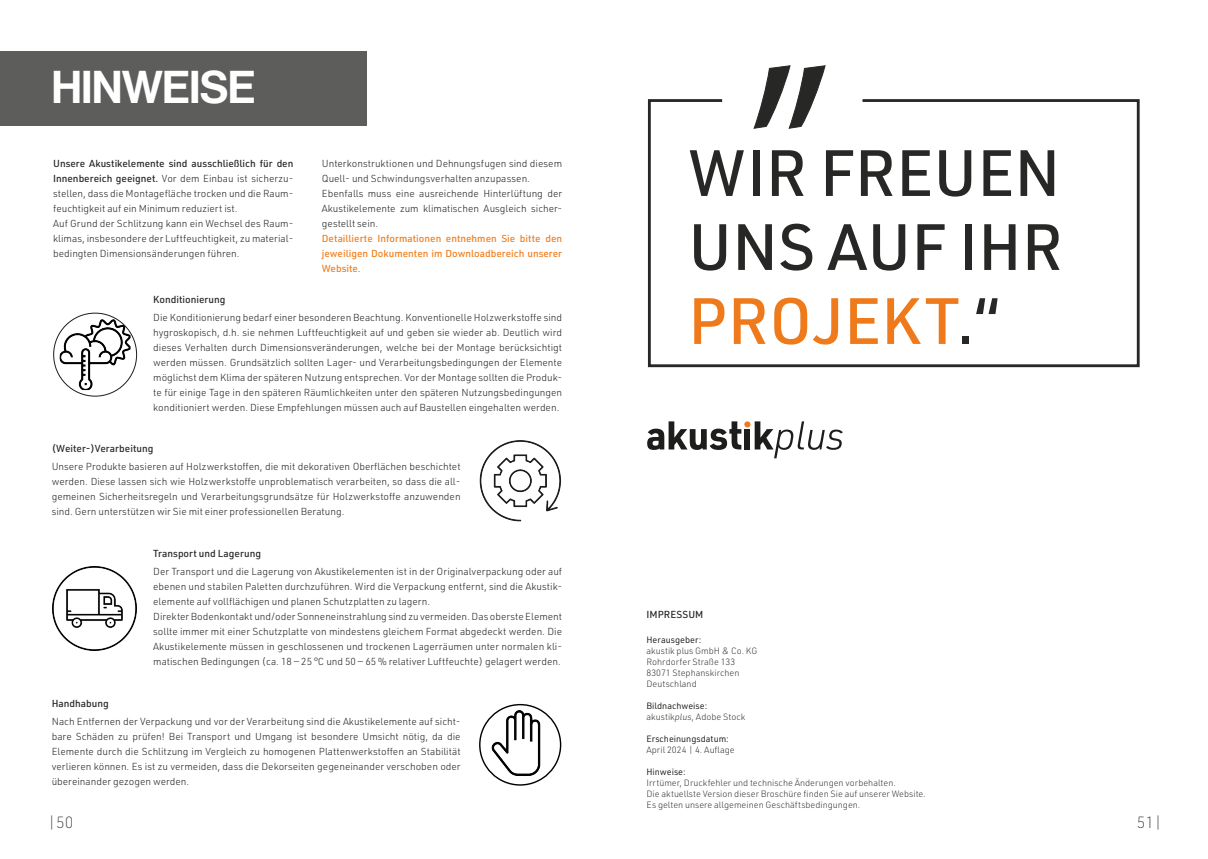
<style>
.page{position:relative;width:1208px;height:859px;background:#fff}
.page>*{position:absolute;margin:0;border:0;box-sizing:border-box;transform-origin:0 0}
.t1{font:500 64px/74px "URWDIN";color:#272726;text-align:justify}
.Heading_4{font:45px "N Haas Grotesk DS Pro 65 Md";letter-spacing:-.02em;color:#fff}
.t2{font:200 16px "URWDIN";color:#4b4b4a}
.t3{font:300 10px/15px "URWDIN";color:#272726;text-align:justify}
.t4{font:500 10px/15px "URWDIN";color:#f07e1e;text-align:justify}
.Fließtext{font:500 10px "URWDIN";color:#272726}
.Fließtext-2{font:300 9px "URWDIN";color:#3d3d3c}
.t5{font:9px "URWDIN";color:#1d1d1b}
.s1{font-weight:500}
.s2{color:#ef7a1b}
.s3{font-style:italic}
</style>
<div class="page">
<img style="left:479px;top:440px;width:82px;height:82px">
<img style="left:52px;top:566px;width:84px;height:84px">
<div style="left:479px;top:704px;width:82px;height:82px;border:1px solid #000;border-radius:50%"></div>
<img style="left:486px;top:711px;width:64px;height:65px">
<img style="left:60px;top:319px;width:71px;height:71px">
<div style="left:0;top:51px;width:367px;height:74px;background:#5d5d5c"></div>
<svg style="left:647px;top:99px;width:493px;height:269px"></svg>
<svg style="left:752px;top:65px;width:74px;height:64px"></svg>
<svg style="left:647px;top:421px;width:196px;height:37px"></svg>
<p class="Heading_4" style="left:51px;top:61px;width:206px">HINWEISE</p>
<p class="t3" style="left:53px;top:156px;width:242px"><span class="s1">Unsere Akustikelemente sind ausschließlich für den Innenbereich geeignet.</span> Vor dem Einbau ist sicherzu&shy;stellen, dass die Montagefläche trocken und die Raum&shy;feuchtigkeit auf ein Minimum reduziert ist.</p>
<p class="t3" style="left:53px;top:216px;width:242px">Auf Grund der Schlitzung kann ein Wechsel des Raum&shy;klimas, insbesondere der Luftfeuchtigkeit, zu material&shy;bedingten Dimensionsänderungen führen.</p>
<p class="t3" style="left:322px;top:156px;width:242px">Unterkonstruktionen und Dehnungsfugen sind diesem<br>Quell- und Schwindungsverhalten anzupassen.</p>
<p class="t3" style="left:322px;top:186px;width:242px">Ebenfalls muss eine ausreichende Hinterlüftung der Akustikelemente zum klimatischen Ausgleich sicher&shy;gestellt sein.</p>
<p class="t4" style="left:322px;top:231px;width:242px">Detaillierte Informationen entnehmen Sie bitte den jeweiligen Dokumenten im Downloadbereich unserer Website.</p>
<p class="Fließtext" style="left:153px;top:293px;width:74px">Konditionierung</p>
<p class="t3" style="left:153px;top:310px;width:410px">Die Konditionierung bedarf einer besonderen Beachtung. Konventionelle Holzwerkstoffe sind hygroskopisch, d.h. sie nehmen Luftfeuchtigkeit auf und geben sie wieder ab. Deutlich wird dieses Verhalten durch Dimensionsveränderungen, welche bei der Montage berücksichtigt werden müssen. Grundsätzlich sollten Lager- und Verarbeitungsbedingungen der Elemente möglichst dem Klima der späteren Nutzung entsprechen. Vor der Montage sollten die Produk&shy;te für einige Tage in den späteren Räumlichkeiten unter den späteren Nutzungsbedingungen konditioniert werden. Diese Empfehlungen müssen auch auf Baustellen eingehalten werden.</p>
<p class="Fließtext" style="left:52px;top:442px;width:103px">(Weiter-)Verarbeitung</p>
<p class="t3" style="left:52px;top:459px;width:410px">Unsere Produkte basieren auf Holzwerkstoffen, die mit dekorativen Oberflächen beschichtet werden. Diese lassen sich wie Holzwerkstoffe unproblematisch verarbeiten, so dass die all&shy;gemeinen Sicherheitsregeln und Verarbeitungsgrundsätze für Holzwerkstoffe anzuwenden sind. Gern unterstützen wir Sie mit einer professionellen Beratung.</p>
<p class="Fließtext" style="left:153px;top:547px;width:109px">Transport und Lagerung</p>
<p class="t3" style="left:153px;top:563px;width:410px">Der Transport und die Lagerung von Akustikelementen ist in der Originalverpackung oder auf ebenen und stabilen Paletten durchzuführen. Wird die Verpackung entfernt, sind die Akustik&shy;elemente auf vollflächigen und planen Schutzplatten zu lagern.</p>
<p class="t3" style="left:153px;top:608px;width:410px">Direkter Bodenkontakt und/oder Sonneneinstrahlung sind zu vermeiden. Das oberste Element sollte immer mit einer Schutzplatte von mindestens gleichem Format abgedeckt werden. Die Akustikelemente müssen in geschlossenen und trockenen Lagerräumen unter normalen kli&shy;matischen Bedingungen (ca. 18 — 25 °C und 50 — 65 % relativer Luftfeuchte) gelagert werden.</p>
<p class="Fließtext" style="left:52px;top:697px;width:58px">Handhabung</p>
<p class="t3" style="left:52px;top:714px;width:410px">Nach Entfernen der Verpackung und vor der Verarbeitung sind die Akustikelemente auf sicht&shy;bare Schäden zu prüfen! Bei Transport und Umgang ist besondere Umsicht nötig, da die Elemente durch die Schlitzung im Vergleich zu homogenen Plattenwerkstoffen an Stabilität verlieren können. Es ist zu vermeiden, dass die Dekorseiten gegeneinander verschoben oder übereinander gezogen werden.</p>
<p class="t1" style="left:688px;top:134px;width:376px">WIR FREUEN UNS AUF IHR <span class="s2">PROJEKT</span>.“</p>
<p class="Fließtext" style="left:646px;top:607px;width:58px">IMPRESSUM</p>
<p class="t5" style="left:646px;top:634px;width:56px">Herausgeber:</p>
<p class="Fließtext-2" style="left:646px;top:645px;width:112px">akustik plus GmbH &amp; Co. KG</p>
<p class="Fließtext-2" style="left:646px;top:656px;width:90px">Rohrdorfer Straße 133</p>
<p class="Fließtext-2" style="left:646px;top:667px;width:94px">83071 Stephanskirchen</p>
<p class="Fließtext-2" style="left:646px;top:678px;width:52px">Deutschland</p>
<p class="t5" style="left:646px;top:700px;width:62px">Bildnachweise:</p>
<p class="Fließtext-2" style="left:646px;top:711px;width:100px">akustik<span class="s3">plus</span>, Adobe Stock</p>
<p class="t5" style="left:646px;top:733px;width:84px">Erscheinungsdatum:</p>
<p class="Fließtext-2" style="left:646px;top:744px;width:90px">April 2024 | 4. Auflage</p>
<p class="t5" style="left:646px;top:766px;width:41px">Hinweise:</p>
<p class="Fließtext-2" style="left:646px;top:777px;width:251px">Irrtümer, Druckfehler und technische Änderungen vorbehalten.</p>
<p class="Fließtext-2" style="left:646px;top:788px;width:281px">Die aktuellste Version dieser Broschüre finden Sie auf unserer Website.</p>
<p class="Fließtext-2" style="left:646px;top:799px;width:215px">Es gelten unsere allgemeinen Geschäftsbedingungen.</p>
<p class="t2" style="left:47px;top:812px;width:27px">|50</p>
<p class="t2" style="left:1136px;top:812px;width:27px">51|</p>
</div>
